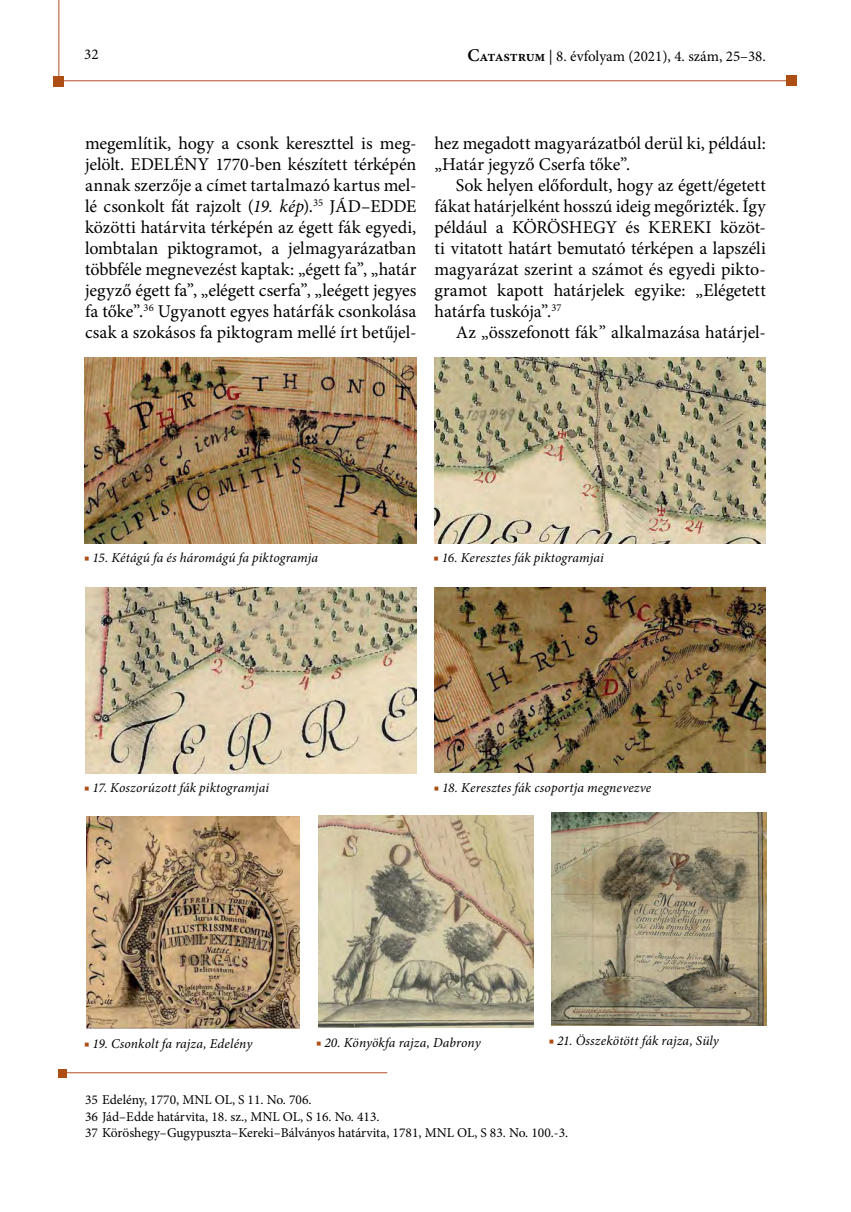
<style>
.page{position:relative;width:851px;height:1212px;background:#fff}
.page>*{position:absolute;margin:0;border:0;box-sizing:border-box;transform-origin:0 0}
.t1{font:18px/21px "Minion Pro";color:#000;text-align:justify}
.t2{font:15px "Minion Pro";color:#000}
.képaláírás{font:italic 13.5px "Minion Pro";letter-spacing:.005em;color:#000}
.footnote_text{font:13.5px "Minion Pro";color:#000}
.s1{font-weight:600;font-size:18px}
.s2{font-weight:600}
.s3{font-style:italic}
.s4{color:#ae4e14}
</style>
<div class="page">
<hr style="left:57px;top:81px;width:734px;height:1px;background:#ae4f25">
<hr style="left:59px;top:0;width:1px;height:81px;background:#ae4f25">
<div style="left:786px;top:76px;width:10px;height:10px;background:#ae4e14"></div>
<div style="left:54px;top:76px;width:10px;height:10px;background:#ae4e14"></div>
<hr style="left:58px;top:1072px;width:329px;height:1px;background:#ae4f25">
<div style="left:58px;top:1069px;width:9px;height:8px;background:#ae4e14"></div>
<img style="left:85px;top:358px;width:331px;height:186px">
<img style="left:85px;top:587px;width:331px;height:186px">
<img style="left:86px;top:816px;width:213px;height:212px">
<img style="left:318px;top:815px;width:216px;height:213px">
<img style="left:551px;top:813px;width:215px;height:212px">
<img style="left:434px;top:358px;width:331px;height:185px">
<img style="left:434px;top:587px;width:331px;height:186px">
<p class="t2" style="left:84px;top:45px;width:16px">32</p>
<p class="t2" style="left:467px;top:46px;width:300px"><span class="s1">C</span><span class="s2">atastrum</span> | 8. évfolyam (2021), 4. szám, 25–38.</p>
<p class="t1" style="left:85px;top:132px;width:333px">megemlítik, hogy a csonk kereszttel is meg&shy;jelölt. EDELÉNY 1770-ben készített térképén annak szerzője a címet tartalmazó kartus mel&shy;lé csonkolt fát rajzolt (<span class="s3">19. kép</span>).<sup>35</sup> JÁD–EDDE közötti határvita térképén az égett fák egyedi, lombtalan piktogramot, a jelmagyarázatban többféle megnevezést kaptak: „égett fa”, „határ jegyző égett fa”, „elégett cserfa”, „leégett jegyes fa tőke”.<sup>36</sup> Ugyanott egyes határfák csonkolása csak a szokásos fa piktogram mellé írt betűjel-</p>
<p class="t1" style="left:434px;top:132px;width:333px">hez megadott magyarázatból derül ki, például: „Határ jegyző Cserfa tőke”.</p>
<p class="t1" style="left:434px;top:174px;width:333px;text-indent:21px">Sok helyen előfordult, hogy az égett/égetett fákat határjelként hosszú ideig megőrizték. Így például a KÖRÖSHEGY és KEREKI közöt&shy;ti vitatott határt bemutató térképen a lapszéli magyarázat szerint a számot és egyedi pikto&shy;gramot kapott határjelek egyike: „Elégetett határfa tuskója”.<sup>37</sup></p>
<p class="t1" style="left:455px;top:321px;width:311px">Az „összefonott fák” alkalmazása határjel-</p>
<p class="képaláírás" style="left:84px;top:549px;width:235px"><span class="s4">■</span> 15. Kétágú fa és háromágú fa piktogramja</p>
<p class="képaláírás" style="left:84px;top:778px;width:186px"><span class="s4">■</span> 17. Koszorúzott fák piktogramjai</p>
<p class="képaláírás" style="left:433px;top:549px;width:172px"><span class="s4">■</span> 16. Keresztes fák piktogramjai</p>
<p class="képaláírás" style="left:433px;top:778px;width:219px"><span class="s4">■</span> 18. Keresztes fák csoportja megnevezve</p>
<p class="képaláírás" style="left:84px;top:1035px;width:170px"><span class="s4">■</span> 19. Csonkolt fa rajza, Edelény</p>
<p class="képaláírás" style="left:316px;top:1033px;width:166px"><span class="s4">■</span> 20. Könyökfa rajza, Dabrony</p>
<p class="képaláírás" style="left:549px;top:1031px;width:171px"><span class="s4">■</span> 21. Összekötött fák rajza, Süly</p>
<p class="footnote_text" style="left:85px;top:1091px;width:228px">35 Edelény, 1770, MNL OL, S 11. No. 706.</p>
<p class="footnote_text" style="left:85px;top:1107px;width:296px">36 Jád–Edde határvita, 18. sz., MNL OL, S 16. No. 413.</p>
<p class="footnote_text" style="left:85px;top:1123px;width:484px">37 Köröshegy–Gugypuszta–Kereki–Bálványos határvita, 1781, MNL OL, S 83. No. 100.-3.</p>
</div>
